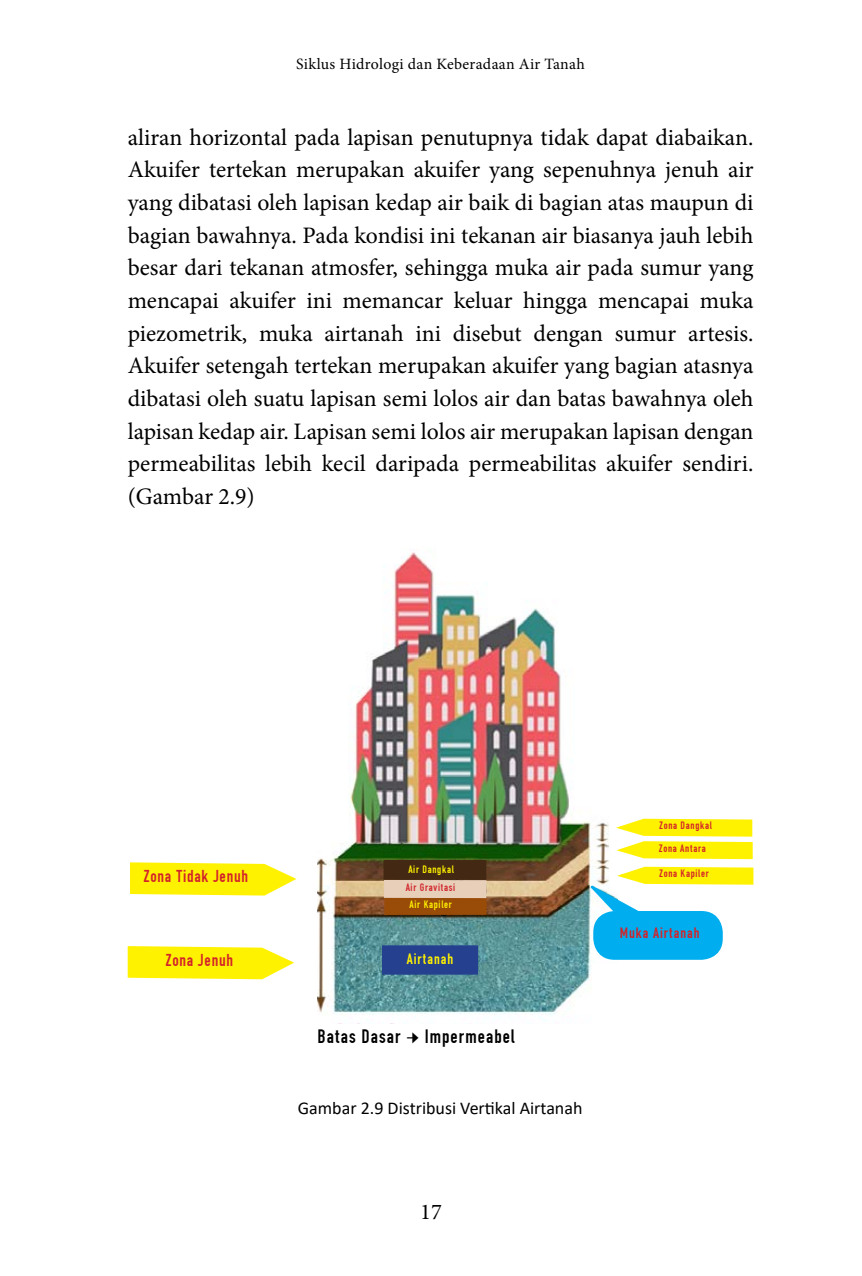
<style>
.page{position:relative;width:862px;height:1276px;background:#fff}
.page>*{position:absolute;margin:0;border:0;box-sizing:border-box;transform-origin:0 0}
.t1{font:23.62px/32.6px "Minion Pro";color:#000;text-align:justify}
.t2{font:22.5px "Minion Pro";color:#000}
.t3{font:20.25px "DIN 1451 Engschrift Regular";letter-spacing:.05em;color:#000}
.t4{font:18px "Calibri";color:#000}
.t5{font:18px "DIN 1451 Engschrift Regular";letter-spacing:.04em;color:#d2232a}
.t6{font:15.75px "Minion Pro";letter-spacing:.02em;color:#000}
.t7{font:15.75px "DIN 1451 Engschrift Regular";letter-spacing:.06em;color:#d2232a}
.t8{font:15.75px "DIN 1451 Engschrift Regular";letter-spacing:.06em;color:#fff200}
.t9{font:11.25px/22.9px "DIN 1451 Engschrift Regular";letter-spacing:.06em;color:#d2232a}
.t10{font:11.25px "DIN 1451 Engschrift Regular";letter-spacing:.06em;color:#fff200}
.s1{font-family:"Minion Pro"}
</style>
<div class="page">
<img style="left:317px;top:552px;width:292px;height:472px">
<svg style="left:130px;top:862px;width:167px;height:34px;background:#fff429"></svg>
<svg style="left:127px;top:946px;width:167px;height:34px;background:#fff429"></svg>
<div style="left:594px;top:912px;width:127px;height:46px;background:#00aeef;border-radius:20px"></div>
<div style="left:593px;top:911px;width:129px;height:49px;border:2px solid #00aeef;border-radius:20px"></div>
<svg style="left:588px;top:817px;width:166px;height:107px"></svg>
<div style="left:382px;top:945px;width:96px;height:29px;background:#25408f;border:2px solid #25408f"></div>
<div style="left:385px;top:898px;width:100px;height:15px;background:#994b08"></div>
<div style="left:384px;top:897px;width:102px;height:18px;border:2px solid #994b08"></div>
<div style="left:385px;top:881px;width:100px;height:16px;background:#e7cfba"></div>
<div style="left:384px;top:880px;width:102px;height:18px;border:2px solid #e7cfba"></div>
<div style="left:384px;top:861px;width:101px;height:17px;background:#432913"></div>
<div style="left:383px;top:860px;width:103px;height:20px;border:2px solid #432913"></div>
<p class="t6" style="left:296px;top:53px;width:290px">Siklus Hidrologi dan Keberadaan Air Tanah</p>
<p class="t1" style="left:128px;top:121px;width:627px">aliran horizontal pada lapisan penutupnya tidak dapat diabaikan.<br>Akuifer tertekan merupakan akuifer yang sepenuhnya jenuh air yang dibatasi oleh lapisan kedap air baik di bagian atas maupun di bagian bawahnya. Pada kondisi ini tekanan air biasanya jauh lebih besar dari tekanan atmosfer, sehingga muka air pada sumur yang mencapai akuifer ini memancar keluar hingga mencapai muka piezometrik, muka airtanah ini disebut dengan sumur artesis.<br>Akuifer setengah tertekan merupakan akuifer yang bagian atasnya dibatasi oleh suatu lapisan semi lolos air dan batas bawahnya oleh lapisan kedap air. Lapisan semi lolos air merupakan lapisan dengan permeabilitas lebih kecil daripada permeabilitas akuifer sendiri. (Gambar 2.9)</p>
<p class="t5" style="left:143px;top:866px;width:106px">Zona Tidak Jenuh</p>
<p class="t5" style="left:165px;top:949px;width:69px">Zona Jenuh</p>
<p class="t10" style="left:408px;top:863px;width:47px">Air Dangkal</p>
<p class="t9" style="left:405px;top:875px;width:51px">Air Gravitasi</p>
<p class="t10" style="left:409px;top:898px;width:44px">Air Kapiler</p>
<p class="t8" style="left:406px;top:949px;width:48px">Airtanah</p>
<p class="t3" style="left:317px;top:1024px;width:199px">Batas Dasar <span class="s1">→</span> Impermeabel</p>
<p class="t4" style="left:298px;top:1095px;width:286px">Gambar 2.9 Distribusi Vertikal Airtanah</p>
<p class="t2" style="left:420px;top:1196px;width:23px">17</p>
<p class="t9" style="left:658px;top:814px;width:55px">Zona Dangkal<br>Zona Antara</p>
<p class="t9" style="left:658px;top:861px;width:51px">Zona Kapiler</p>
<p class="t7" style="left:619px;top:923px;width:81px">Muka Airtanah</p>
</div>
